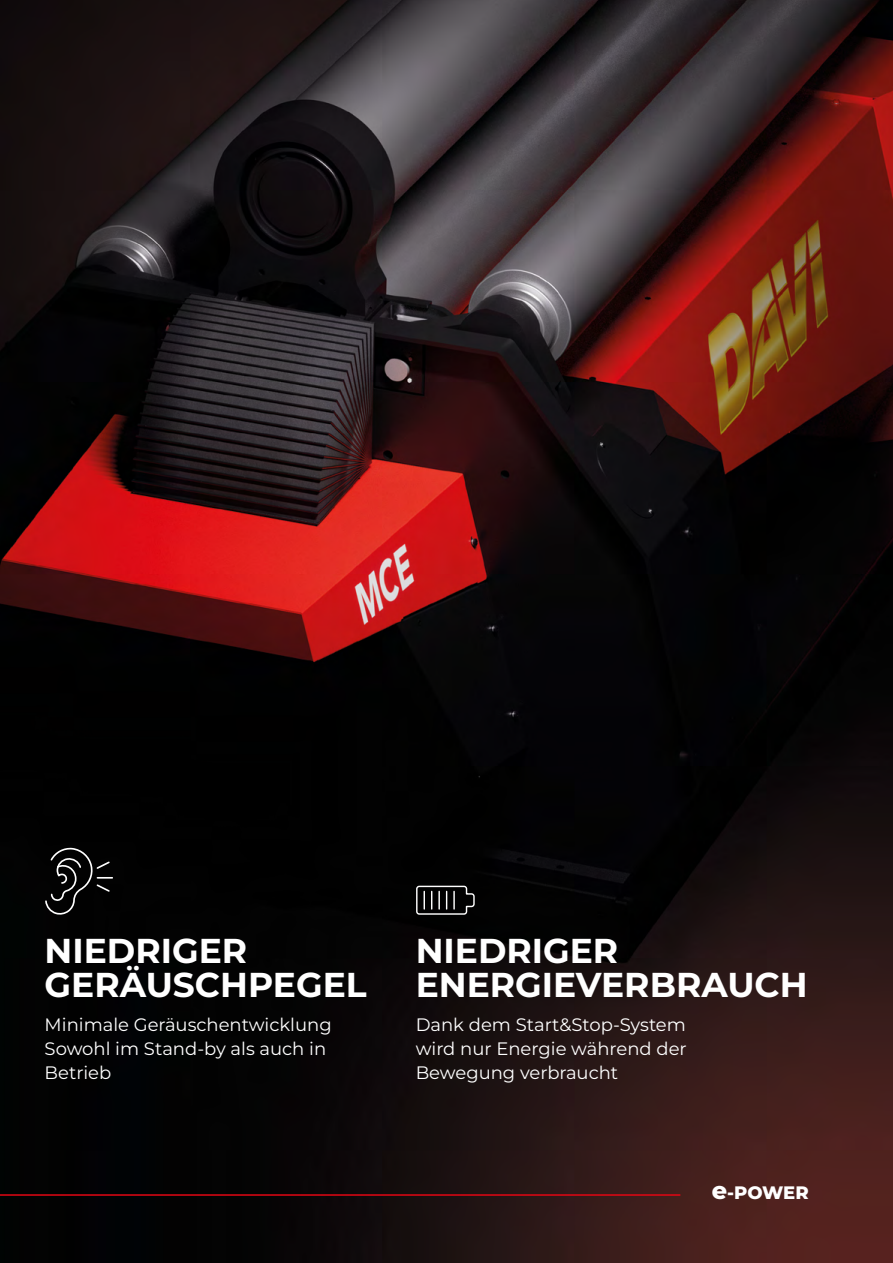
<style>
.page{position:relative;width:893px;height:1263px;background:#fff}
.page>*{position:absolute;margin:0;border:0;box-sizing:border-box;transform-origin:0 0}
.t1{font:700 34.5px/34.5px "Montserrat";color:#fff}
.t2{font:18px/24px "Montserrat";color:#fff;text-align:justify}
.t3{font:800 18px "Montserrat";letter-spacing:-.01em;color:#fff}
.s1{font-size:24px}
</style>
<div class="page">
<img style="left:0;top:0;width:893px;height:1263px">
<svg style="left:416px;top:885px;width:59px;height:30px;background:#353535"></svg>
<svg style="left:45px;top:847px;width:67px;height:68px;background:#1d1d1d"></svg>
<hr style="left:0;top:1194px;width:680px;height:2px;background:#e30613">
<h1 class="t1" style="left:45px;top:932px;width:324px">NIEDRIGER<br>GERÄUSCHPEGEL</h1>
<p class="t2" style="left:45px;top:1012px;width:289px;text-align:left">Minimale Geräuschentwicklung<br>Sowohl im Stand-by als auch in<br>Betrieb</p>
<h1 class="t1" style="left:416px;top:932px;width:393px">NIEDRIGER<br>ENERGIEVERBRAUCH</h1>
<p class="t2" style="left:416px;top:1012px;width:273px">Dank dem Start&amp;Stop-System wird nur Energie während der Bewegung verbraucht</p>
<p class="t3" style="left:712px;top:1181px;width:98px"><span class="s1">e</span>-POWER</p>
</div>
